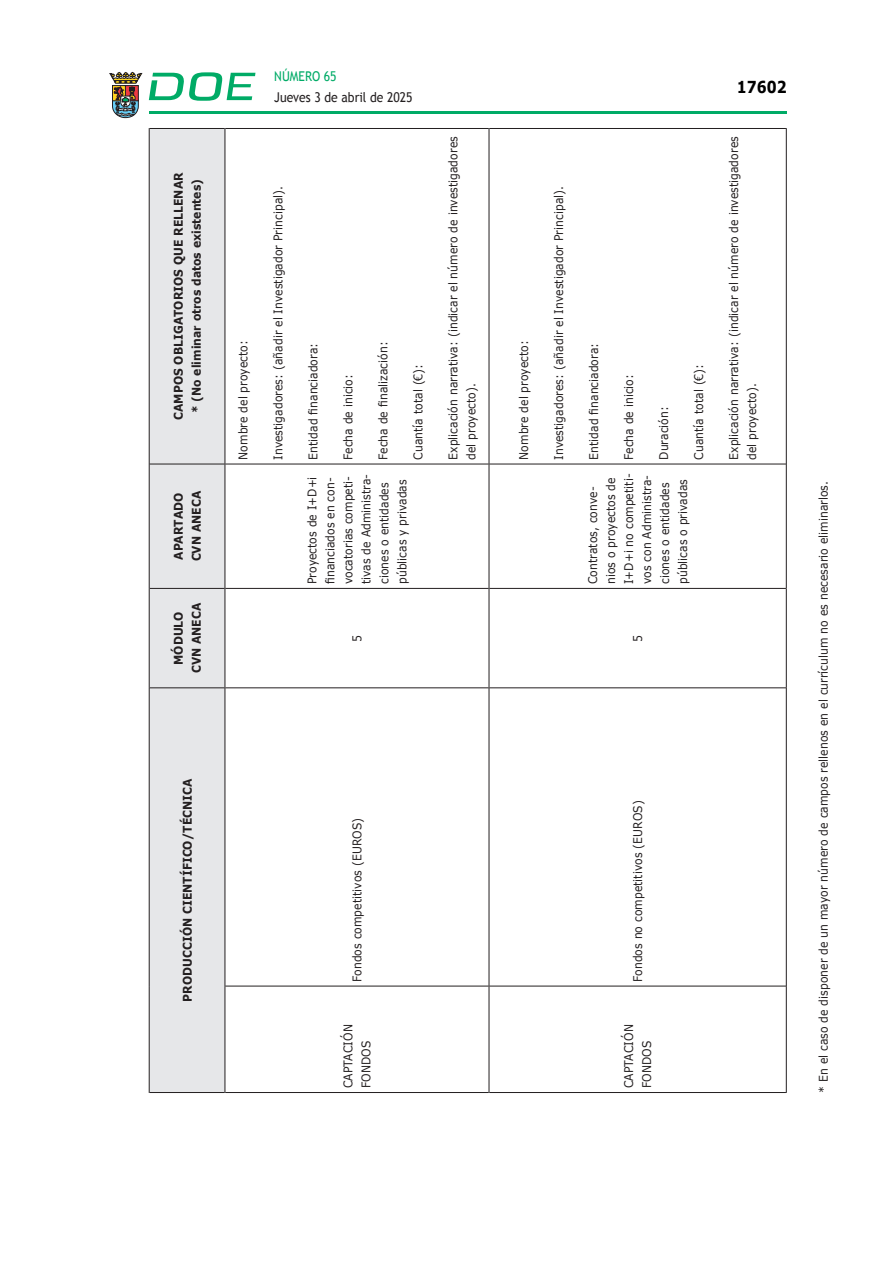
<style>
.page{position:relative;width:893px;height:1263px;background:#fff}
.page>*{position:absolute;margin:0;border:0;box-sizing:border-box;transform-origin:0 0}
.t1{font:700 16.5px "Verdana";color:#000;scale:.85 1}
.t2{font:13.5px "Trebuchet MS";color:#231f20;scale:.9 1}
.t3{font:13.5px "Trebuchet MS";color:#00ab67;scale:.9 1}
.CUERPO_DE_TEXTO_TABL{font:12px/18px "Verdana";letter-spacing:.005em;color:#231f20;scale:.9 1}
.TABLATITULO{font:700 12px/18px "Verdana";letter-spacing:.005em;color:#231f20;text-align:center;scale:.9 1}
.CUERPO_DE_TEXTO{font:12px "Verdana";letter-spacing:.005em;color:#231f20;scale:.9 1}
</style>
<div class="page">
<hr style="left:149px;top:111px;width:638px;height:3px;background:#00ab66">
<svg style="left:109px;top:72px;width:33px;height:46px"></svg>
<svg style="left:149px;top:72px;width:106px;height:29px"></svg>
<div style="left:150px;top:129px;width:75px;height:963px;background:#e6e7e9"></div>
<hr style="left:149px;top:986px;width:1px;height:107px;background:#231f20">
<hr style="left:150px;top:1092px;width:75px;height:1px;background:#231f20">
<hr style="left:149px;top:688px;width:1px;height:298px;background:#231f20">
<hr style="left:149px;top:588px;width:1px;height:100px;background:#231f20">
<hr style="left:150px;top:687px;width:75px;height:1px;background:#231f20">
<hr style="left:149px;top:464px;width:1px;height:124px;background:#231f20">
<hr style="left:150px;top:588px;width:75px;height:1px;background:#231f20">
<hr style="left:149px;top:128px;width:1px;height:336px;background:#231f20">
<hr style="left:150px;top:464px;width:75px;height:1px;background:#231f20">
<hr style="left:150px;top:128px;width:75px;height:1px;background:#231f20">
<hr style="left:225px;top:986px;width:1px;height:107px;background:#231f20">
<hr style="left:225px;top:1092px;width:264px;height:1px;background:#231f20">
<hr style="left:225px;top:688px;width:1px;height:298px;background:#231f20">
<hr style="left:225px;top:986px;width:264px;height:1px;background:#231f20">
<hr style="left:225px;top:588px;width:1px;height:100px;background:#231f20">
<hr style="left:225px;top:687px;width:264px;height:1px;background:#231f20">
<hr style="left:225px;top:464px;width:1px;height:124px;background:#231f20">
<hr style="left:225px;top:588px;width:264px;height:1px;background:#231f20">
<hr style="left:225px;top:128px;width:1px;height:336px;background:#231f20">
<hr style="left:225px;top:464px;width:264px;height:1px;background:#231f20">
<hr style="left:225px;top:128px;width:264px;height:1px;background:#231f20">
<hr style="left:489px;top:986px;width:1px;height:107px;background:#231f20">
<hr style="left:489px;top:1092px;width:297px;height:1px;background:#231f20">
<hr style="left:489px;top:688px;width:1px;height:298px;background:#231f20">
<hr style="left:489px;top:986px;width:297px;height:1px;background:#231f20">
<hr style="left:489px;top:588px;width:1px;height:100px;background:#231f20">
<hr style="left:489px;top:687px;width:297px;height:1px;background:#231f20">
<hr style="left:489px;top:464px;width:1px;height:124px;background:#231f20">
<hr style="left:489px;top:588px;width:297px;height:1px;background:#231f20">
<hr style="left:489px;top:128px;width:1px;height:336px;background:#231f20">
<hr style="left:489px;top:464px;width:297px;height:1px;background:#231f20">
<hr style="left:489px;top:128px;width:297px;height:1px;background:#231f20">
<hr style="left:786px;top:986px;width:1px;height:107px;background:#231f20">
<hr style="left:786px;top:688px;width:1px;height:298px;background:#231f20">
<hr style="left:786px;top:588px;width:1px;height:100px;background:#231f20">
<hr style="left:786px;top:464px;width:1px;height:124px;background:#231f20">
<hr style="left:786px;top:128px;width:1px;height:336px;background:#231f20">
<p class="TABLATITULO" style="left:169px;top:420px;width:276px;rotate:-90deg">CAMPOS OBLIGATORIOS QUE RELLENAR</p>
<p class="TABLATITULO" style="left:187px;top:413px;width:262px;rotate:-90deg">* (No eliminar otros datos existentes)</p>
<p class="TABLATITULO" style="left:169px;top:561px;width:80px;text-align:left;rotate:-90deg">APARTADO<br>CVN ANECA</p>
<p class="TABLATITULO" style="left:169px;top:673px;width:80px;rotate:-90deg">MÓDULO<br>CVN ANECA</p>
<p class="CUERPO_DE_TEXTO_TABL" style="left:234px;top:460px;width:134px;rotate:-90deg">Nombre del proyecto:</p>
<p class="t3" style="left:274px;top:68px;width:71px">NÚMERO 65</p>
<p class="t2" style="left:274px;top:89px;width:155px">Jueves 3 de abril de 2025</p>
<p class="CUERPO_DE_TEXTO_TABL" style="left:269px;top:460px;width:306px;rotate:-90deg">Investigadores: (añadir el Investigador Principal).</p>
<p class="CUERPO_DE_TEXTO_TABL" style="left:304px;top:460px;width:131px;rotate:-90deg">Entidad financiadora:</p>
<p class="CUERPO_DE_TEXTO_TABL" style="left:339px;top:460px;width:97px;rotate:-90deg">Fecha de inicio:</p>
<p class="CUERPO_DE_TEXTO_TABL" style="left:374px;top:460px;width:133px;rotate:-90deg">Fecha de finalización:</p>
<p class="CUERPO_DE_TEXTO_TABL" style="left:409px;top:460px;width:108px;rotate:-90deg">Cuantía total (€):</p>
<p class="CUERPO_DE_TEXTO_TABL" style="left:303px;top:584px;width:124px;rotate:-90deg">Proyectos de I+D+i financiados en con&shy;vocatorias competi&shy;tivas de Administra&shy;ciones o entidades públicas y privadas</p>
<p class="CUERPO_DE_TEXTO_TABL" style="left:348px;top:641px;width:9px;rotate:-90deg">5</p>
<p class="CUERPO_DE_TEXTO_TABL" style="left:444px;top:460px;width:361px;rotate:-90deg">Explicación narrativa: (indicar el número de investigadores del proyecto).</p>
<p class="TABLATITULO" style="left:178px;top:1002px;width:249px;rotate:-90deg">PRODUCCIÓN CIENTÍFICO/TÉCNICA</p>
<p class="CUERPO_DE_TEXTO_TABL" style="left:348px;top:982px;width:184px;rotate:-90deg">Fondos competitivos (EUROS)</p>
<p class="CUERPO_DE_TEXTO_TABL" style="left:339px;top:1088px;width:73px;rotate:-90deg">CAPTACIÓN<br>FONDOS</p>
<p class="CUERPO_DE_TEXTO_TABL" style="left:515px;top:460px;width:134px;rotate:-90deg">Nombre del proyecto:</p>
<p class="CUERPO_DE_TEXTO_TABL" style="left:550px;top:460px;width:306px;rotate:-90deg">Investigadores: (añadir el Investigador Principal).</p>
<p class="CUERPO_DE_TEXTO_TABL" style="left:585px;top:460px;width:131px;rotate:-90deg">Entidad financiadora:</p>
<p class="CUERPO_DE_TEXTO_TABL" style="left:620px;top:460px;width:97px;rotate:-90deg">Fecha de inicio:</p>
<p class="CUERPO_DE_TEXTO_TABL" style="left:655px;top:460px;width:61px;rotate:-90deg">Duración:</p>
<p class="CUERPO_DE_TEXTO_TABL" style="left:690px;top:460px;width:108px;rotate:-90deg">Cuantía total (€):</p>
<p class="CUERPO_DE_TEXTO_TABL" style="left:584px;top:584px;width:124px;rotate:-90deg">Contratos, conve&shy;nios o proyectos de<br>I+D+i no competiti&shy;vos con Administra&shy;ciones o entidades públicas o privadas</p>
<p class="CUERPO_DE_TEXTO_TABL" style="left:629px;top:641px;width:9px;rotate:-90deg">5</p>
<h1 class="t1" style="left:737px;top:75px;width:60px">17602</h1>
<p class="CUERPO_DE_TEXTO_TABL" style="left:725px;top:460px;width:361px;rotate:-90deg">Explicación narrativa: (indicar el número de investigadores del proyecto).</p>
<p class="CUERPO_DE_TEXTO_TABL" style="left:629px;top:982px;width:203px;rotate:-90deg">Fondos no competitivos (EUROS)</p>
<p class="CUERPO_DE_TEXTO_TABL" style="left:620px;top:1088px;width:73px;rotate:-90deg">CAPTACIÓN<br>FONDOS</p>
<p class="CUERPO_DE_TEXTO" style="left:816px;top:1093px;width:681px;rotate:-90deg">* En el caso de disponer de un mayor número de campos rellenos en el currículum no es necesario eliminarlos.</p>
</div>
